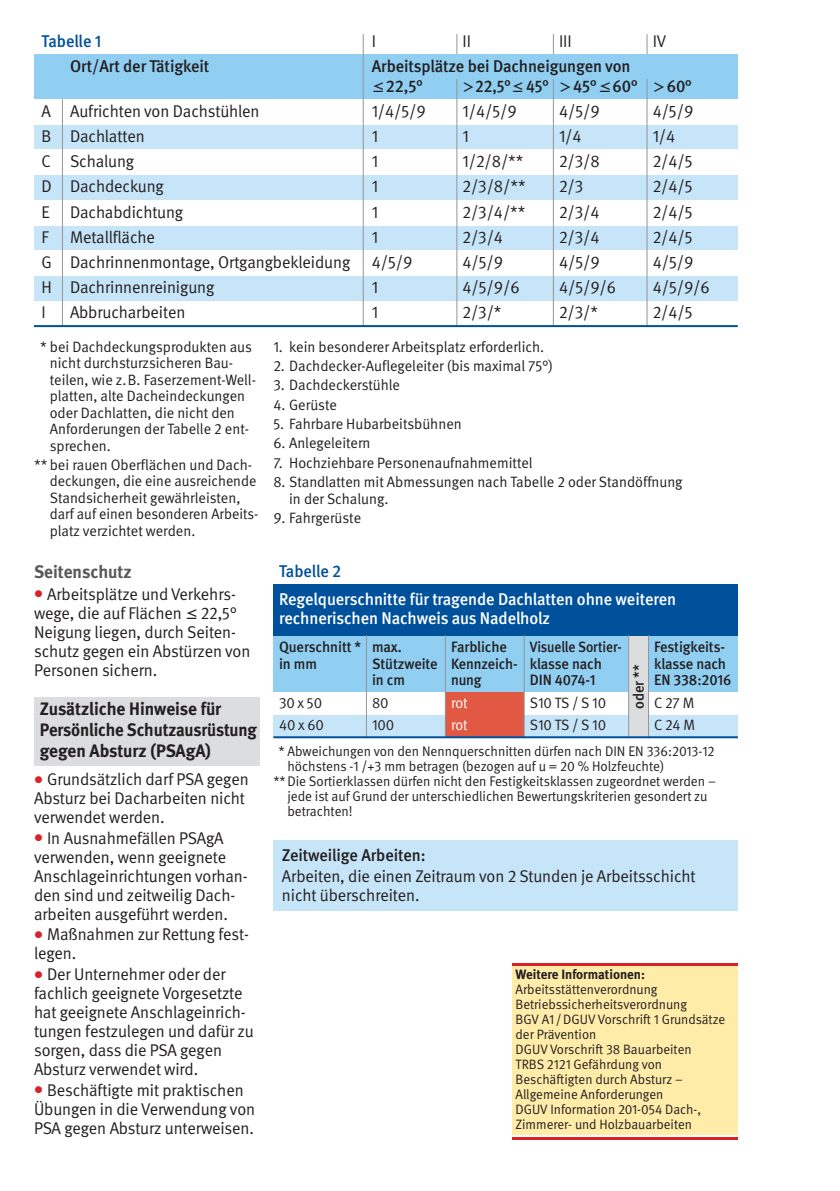
<style>
.page{position:relative;width:840px;height:1191px;background:#fff}
.page>*{position:absolute;margin:0;border:0;box-sizing:border-box;transform-origin:0 0}
.t1{font:700 18px/21px "DGUV Meta";letter-spacing:-.005em;color:#231f20}
.t2{font:700 18px "DGUV Meta";color:#58595b}
.t3{font:17px/19px "DGUV Meta";letter-spacing:-.005em;color:#231f20}
.t4{font:500 17px/19px "DGUV Meta";letter-spacing:-.005em;color:#fff}
.t5{font:500 17px/20px "DGUV Meta";letter-spacing:-.005em;color:#231f20}
.t6{font:500 17px "DGUV Meta";letter-spacing:-.005em;color:#231f20;scale:.93 1}
.t7{font:500 17px "DGUV Meta";letter-spacing:-.005em;color:#00519c}
.t8{font:15px/16.4px "DGUV Meta";color:#231f20}
.t9{font:500 15px/16.6px "DGUV Meta";letter-spacing:-.005em;color:#231f20}
.t10{font:500 15px/16.6px "DGUV Meta";letter-spacing:-.005em;color:#231f20;scale:.91 1}
.t11{font:15px/22.2px "DGUV Meta";letter-spacing:-.01em;color:#fff}
.t12{font:14px "DGUV Meta";color:#231f20;scale:.96 1}
.t13{font:13.6px/15px "DGUV Meta";color:#231f20}
.t14{font:700 13.6px "DGUV Meta";color:#231f20}
.s1{font-family:"Lucida Grande";font-weight:400}
.s2{color:#da2128}
.s3{font-family:"Lucida Grande"}
</style>
<div class="page">
<div style="left:512px;top:965px;width:225px;height:169px;background:#ffeca9"></div>
<hr style="left:512px;top:963px;width:225px;height:2px;background:#da2128">
<hr style="left:512px;top:1137px;width:225px;height:3px;background:#da2128">
<div style="left:34px;top:697px;width:225px;height:68px;background:#dcddde"></div>
<div style="left:34px;top:54px;width:703px;height:45px;background:#90cff2"></div>
<div style="left:34px;top:124px;width:703px;height:26px;background:#c7e5f8"></div>
<div style="left:34px;top:175px;width:703px;height:25px;background:#c7e5f8"></div>
<div style="left:34px;top:225px;width:703px;height:25px;background:#c7e5f8"></div>
<div style="left:34px;top:276px;width:703px;height:25px;background:#c7e5f8"></div>
<hr style="left:62px;top:99px;width:1px;height:227px;background:#939598">
<hr style="left:362px;top:34px;width:1px;height:292px;background:#939598">
<hr style="left:646px;top:34px;width:1px;height:292px;background:#939598">
<hr style="left:552px;top:34px;width:1px;height:292px;background:#939598">
<hr style="left:456px;top:34px;width:1px;height:292px;background:#939598">
<hr style="left:34px;top:325px;width:703px;height:2px;background:#00519c">
<div style="left:273px;top:714px;width:464px;height:23px;background:#c7e5f8"></div>
<div style="left:273px;top:635px;width:464px;height:57px;background:#90cff2"></div>
<div style="left:628px;top:635px;width:19px;height:102px;background:#dcddde"></div>
<div style="left:445px;top:692px;width:79px;height:45px;background:#e15942"></div>
<div style="left:273px;top:584px;width:464px;height:51px;background:#00519c"></div>
<hr style="left:366px;top:635px;width:1px;height:102px;background:#939598">
<hr style="left:444px;top:635px;width:1px;height:102px;background:#939598">
<hr style="left:523px;top:635px;width:1px;height:102px;background:#939598">
<hr style="left:647px;top:635px;width:1px;height:102px;background:#939598">
<hr style="left:627px;top:635px;width:1px;height:101px;background:#939598">
<hr style="left:273px;top:736px;width:464px;height:2px;background:#00519c">
<div style="left:273px;top:840px;width:464px;height:71px;background:#c7e5f8"></div>
<p class="t7" style="left:42px;top:34px;width:61px">Tabelle 1</p>
<p class="t5" style="left:70px;top:57px;width:141px">Ort/Art der Tätigkeit</p>
<p class="t3" style="left:42px;top:100px;width:310px;line-height:25.2px">A Aufrichten von Dachstühlen<br>B Dachlatten<br>C Schalung<br>D Dachdeckung<br>E Dachabdichtung<br>F Metallfläche<br>G Dachrinnenmontage, Ortgangbekleidung<br>H Dachrinnenreinigung<br>I</p>
<p class="t3" style="left:70px;top:304px;width:117px">Abbrucharbeiten</p>
<p class="t3" style="left:371px;top:33px;width:6px">I</p>
<p class="t3" style="left:462px;top:33px;width:10px">II</p>
<p class="t3" style="left:558px;top:33px;width:14px">III</p>
<p class="t3" style="left:652px;top:33px;width:15px">IV</p>
<p class="t5" style="left:371px;top:57px;width:260px">Arbeitsplätze bei Dachneigungen von <span class="s1">≤</span>22,5°</p>
<p class="t6" style="left:462px;top:79px;width:248px"><span class="s1">&gt;</span>22,5°<span class="s1">≤</span>45° <span class="s1">&gt;</span>45°<span class="s1">≤</span>60° <span class="s1">&gt;</span>60°</p>
<p class="t3" style="left:371px;top:103px;width:56px">1/4/5/9</p>
<p class="t3" style="left:462px;top:103px;width:56px">1/4/5/9</p>
<p class="t3" style="left:558px;top:103px;width:42px">4/5/9</p>
<p class="t3" style="left:652px;top:103px;width:42px">4/5/9</p>
<p class="t3" style="left:371px;top:128px;width:8px">1</p>
<p class="t3" style="left:462px;top:128px;width:8px">1</p>
<p class="t3" style="left:558px;top:128px;width:24px">1/4</p>
<p class="t3" style="left:652px;top:128px;width:24px">1/4</p>
<p class="t3" style="left:371px;top:153px;width:8px">1</p>
<p class="t3" style="left:462px;top:153px;width:62px">1/2/8/**</p>
<p class="t3" style="left:558px;top:153px;width:42px">2/3/8</p>
<p class="t3" style="left:652px;top:153px;width:41px">2/4/5</p>
<p class="t3" style="left:371px;top:178px;width:8px">1</p>
<p class="t3" style="left:462px;top:178px;width:65px">2/3/8/**</p>
<p class="t3" style="left:558px;top:178px;width:26px">2/3</p>
<p class="t3" style="left:652px;top:178px;width:41px">2/4/5</p>
<p class="t3" style="left:371px;top:203px;width:8px">1</p>
<p class="t3" style="left:462px;top:203px;width:64px">2/3/4/**</p>
<p class="t3" style="left:558px;top:203px;width:42px">2/3/4</p>
<p class="t3" style="left:652px;top:203px;width:41px">2/4/5</p>
<p class="t3" style="left:371px;top:228px;width:8px">1</p>
<p class="t3" style="left:462px;top:228px;width:42px">2/3/4</p>
<p class="t3" style="left:558px;top:228px;width:42px">2/3/4</p>
<p class="t3" style="left:652px;top:228px;width:41px">2/4/5</p>
<p class="t3" style="left:371px;top:254px;width:42px">4/5/9</p>
<p class="t3" style="left:462px;top:254px;width:42px">4/5/9</p>
<p class="t3" style="left:558px;top:254px;width:42px">4/5/9</p>
<p class="t3" style="left:652px;top:254px;width:42px">4/5/9</p>
<p class="t3" style="left:371px;top:279px;width:8px">1</p>
<p class="t3" style="left:462px;top:279px;width:59px">4/5/9/6</p>
<p class="t3" style="left:558px;top:279px;width:59px">4/5/9/6</p>
<p class="t3" style="left:652px;top:279px;width:59px">4/5/9/6</p>
<p class="t3" style="left:371px;top:304px;width:8px">1</p>
<p class="t3" style="left:462px;top:304px;width:41px">2/3/*</p>
<p class="t3" style="left:558px;top:304px;width:40px">2/3/*</p>
<p class="t3" style="left:652px;top:304px;width:41px">2/4/5</p>
<p class="t8" style="left:50px;top:339px;width:207px;text-indent:-9px">* bei Dachdeckungsprodukten aus nicht durchsturz sicheren Bau - teilen, wie z.B. Faserzement-Well&shy;platten, alte Dacheindeckungen oder Dachlatten, die nicht den<br>Anforderungen der Tabelle 2 ent&shy;sprechen.</p>
<p class="t8" style="left:50px;top:458px;width:210px;text-indent:-16px">** bei rauen Oberflächen und Dach&shy;deckungen, die eine ausreichende<br>Standsicherheit gewährleisten, darf auf einen besonderen Arbeits - platz verzichtet werden.</p>
<p class="t2" style="left:34px;top:565px;width:99px">Seitenschutz</p>
<p class="t3" style="left:34px;top:585px;width:218px"><span class="s2">●</span> Arbeitsplätze und Verkehrs - wege, die auf Flächen <span class="s3">≤</span>22,5°<br>Neigung liegen, durch Seiten&shy;schutz gegen ein Abstürzen von<br>Personen sichern.</p>
<p class="t1" style="left:40px;top:700px;width:218px">Zusätzliche Hinweise für<br>Persönliche Schutzausrüstung gegen Absturz (PSAgA)</p>
<p class="t3" style="left:34px;top:771px;width:216px"><span class="s2">●</span> Grundsätzlich darf PSA gegen<br>Absturz bei Dacharbeiten nicht verwendet werden.</p>
<p class="t3" style="left:34px;top:829px;width:215px"><span class="s2">●</span> In Ausnahmefällen PSAgA verwenden, wenn geeignete<br>Anschlageinrichtungen vorhan&shy;den sind und zeitweilig Dach - arbeiten ausgeführt werden.</p>
<p class="t3" style="left:34px;top:926px;width:216px"><span class="s2">●</span> Maßnahmen zur Rettung fest&shy;legen.</p>
<p class="t3" style="left:34px;top:966px;width:221px"><span class="s2">●</span> Der Unternehmer oder der fachlich geeignete Vorgesetzte hat geeignete Anschlageinrich&shy;tungen festzu legen und dafür zu sorgen, dass die PSA gegen<br>Absturz verwendet wird.</p>
<p class="t3" style="left:34px;top:1081px;width:222px"><span class="s2">●</span> Beschäftigte mit praktischen<br>Übungen in die Verwendung von<br>PSA gegen Absturz unterweisen.</p>
<p class="t8" style="left:273px;top:339px;width:272px">1. kein besonderer Arbeitsplatz erforderlich.</p>
<p class="t8" style="left:273px;top:359px;width:281px">2. Dachdecker-Auflegeleiter (bis maximal 75°)</p>
<p class="t8" style="left:273px;top:378px;width:128px">3. Dachdeckerstühle</p>
<p class="t8" style="left:273px;top:397px;width:65px">4. Gerüste</p>
<p class="t8" style="left:273px;top:417px;width:190px">5. Fahrbare Hubarbeitsbühnen</p>
<p class="t8" style="left:273px;top:436px;width:99px">6. Anlegeleitern</p>
<p class="t8" style="left:273px;top:455px;width:261px">7. Hochziehbare Personenaufnahmemittel</p>
<p class="t8" style="left:289px;top:475px;width:395px;text-indent:-16px">8. Standlatten mit Abmessungen nach Tabelle 2 oder Stand öffnung in der Schalung.</p>
<p class="t8" style="left:273px;top:510px;width:89px">9. Fahrgerüste</p>
<p class="t7" style="left:279px;top:564px;width:64px">Tabelle 2</p>
<p class="t4" style="left:279px;top:591px;width:398px">Regelquerschnitte für tragende Dachlatten ohne weiteren rechnerischen Nachweis aus Nadelholz</p>
<p class="t9" style="left:279px;top:640px;width:83px">Querschnitt * in mm</p>
<p class="t8" style="left:279px;top:692px;width:46px;line-height:22.2px">30 x 50<br>40 x 60</p>
<p class="t9" style="left:372px;top:640px;width:67px">max.<br>Stützweite in cm</p>
<p class="t8" style="left:372px;top:692px;width:24px;line-height:22.2px">80<br>100</p>
<p class="t9" style="left:451px;top:640px;width:68px">Farbliche<br>Kennzeich&shy;nung</p>
<p class="t11" style="left:451px;top:692px;width:18px">rot rot</p>
<p class="t10" style="left:529px;top:640px;width:103px">Visuelle Sortier - klasse nach<br>DIN 4074-1</p>
<p class="t8" style="left:529px;top:692px;width:78px;line-height:22.2px">S10 TS / S 10<br>S10 TS / S 10</p>
<p class="t9" style="left:631px;top:709px;width:46px;rotate:-90deg">oder **</p>
<p class="t9" style="left:653px;top:640px;width:79px">Festigkeits&shy;klasse nach<br>EN 338:2016</p>
<p class="t8" style="left:653px;top:692px;width:42px;line-height:22.2px">C 27 M<br>C 24 M</p>
<p class="t12" style="left:278px;top:746px;width:455px">* Abweichungen von den Nennquerschnitten dürfen nach DIN EN 336:2013-12</p>
<p class="t12" style="left:287px;top:761px;width:394px">höchstens -1 /+3 mm betragen (bezogen auf u = 20 % Holzfeuchte)</p>
<p class="t12" style="left:273px;top:776px;width:462px">** Die Sortierklassen dürfen nicht den Festigkeitsklassen zugeordnet werden –</p>
<p class="t12" style="left:287px;top:791px;width:439px">jede ist auf Grund der unterschiedlichen Bewertungskriterien gesondert zu</p>
<p class="t12" style="left:287px;top:806px;width:69px">betrachten!</p>
<p class="t5" style="left:282px;top:846px;width:145px">Zeitweilige Arbeiten:</p>
<p class="t3" style="left:282px;top:868px;width:415px">Arbeiten, die einen Zeitraum von 2 Stunden je Arbeitsschicht nicht überschreiten.</p>
<p class="t14" style="left:515px;top:969px;width:131px">Weitere Informationen:</p>
<p class="t13" style="left:515px;top:982px;width:211px">Arbeitsstättenverordnung<br>Betriebssicherheitsverordnung<br>BGV A1 / DGUV Vorschrift 1 Grundsätze der Prävention<br>DGUV Vorschrift 38 Bauarbeiten<br>TRBS 2121 Gefährdung von<br>Beschäftigten durch Absturz –<br>Allgemeine Anforderungen<br>DGUV Information 201-054 Dach-,<br>Zimmerer- und Holzbauarbeiten</p>
</div>
